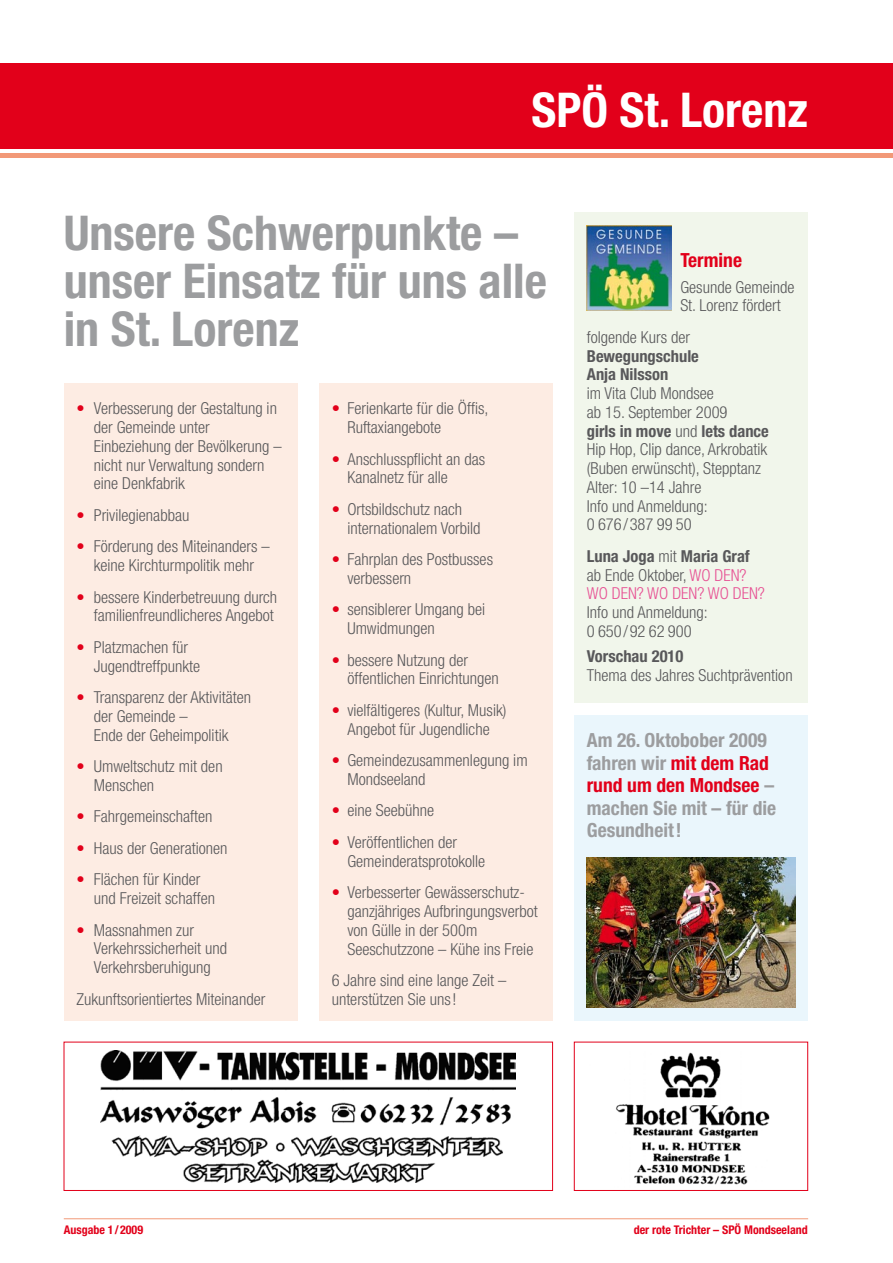
<style>
.page{position:relative;width:893px;height:1263px;background:#fff}
.page>*{position:absolute;margin:0;border:0;box-sizing:border-box;transform-origin:0 0}
.t1{font:700 condensed 48px/48px "Helvetica Neue";color:#9c9d9f}
.t2{font:700 condensed 48px "Helvetica Neue";color:#fff}
.t3{font:700 condensed 19.5px/22.5px "Helvetica Neue";color:#9c9d9f}
.t4{font:700 condensed 19.5px "Helvetica Neue";color:#e2001a}
.t5{font:300 condensed 16.5px/18.8px "Helvetica Neue";color:#58585a}
.t6{font:300 condensed 16.5px/18.8px "Helvetica Neue";color:#e75294}
.t7{font:700 condensed 16.5px/18.8px "Helvetica Neue";color:#58585a}
.t8{font:700 condensed 12px "Helvetica Neue";color:#e2001a}
.s1{color:#e2001a}
.s2{font-weight:700}
.s3{font-weight:700;color:#58585a}
.s4{color:#58585a}
</style>
<div class="page">
<div style="left:574px;top:715px;width:234px;height:305px;background:#eaf6fc"></div>
<div style="left:0;top:64px;width:893px;height:85px;background:#e2001a"></div>
<hr style="left:64px;top:1218px;width:744px;height:1px;background:#f29978">
<hr style="left:0;top:153px;width:893px;height:4px;background:#f29978">
<img style="left:101px;top:1050px;width:415px;height:132px">
<div style="left:64px;top:1042px;width:489px;height:149px;border:1px solid #e2001a"></div>
<img style="left:616px;top:1052px;width:154px;height:133px">
<div style="left:574px;top:1042px;width:234px;height:149px;border:1px solid #e2001a"></div>
<div style="left:574px;top:213px;width:234px;height:490px;background:#f1f6eb"></div>
<img style="left:587px;top:225px;width:85px;height:85px">
<div style="left:64px;top:383px;width:234px;height:637px;background:#fdece3"></div>
<div style="left:319px;top:383px;width:234px;height:637px;background:#fdece3"></div>
<img style="left:587px;top:857px;width:208px;height:151px">
<h1 class="t2" style="left:532px;top:80px;width:278px">SPÖ St. Lorenz</h1>
<h1 class="t1" style="left:64px;top:208px;width:485px">Unsere Schwerpunkte – unser Einsatz für uns alle in St. Lorenz</h1>
<p class="t5" style="left:94px;top:399px;width:190px;text-indent:-17px"><span class="s1">•</span> Verbesserung der Gestaltung in der Gemeinde unter<br>Einbeziehung der Bevölkerung – nicht nur Verwaltung sondern eine Denkfabrik</p>
<p class="t5" style="left:77px;top:505px;width:114px"><span class="s1">•</span> Privilegienabbau</p>
<p class="t5" style="left:77px;top:537px;width:195px;text-align:center"><span class="s1">•</span> Förderung des Miteinanders – keine Kirchturmpolitik mehr</p>
<p class="t5" style="left:77px;top:587px;width:202px;text-align:right"><span class="s1">•</span> bessere Kinderbetreuung durch familienfreundlicheres Angebot</p>
<p class="t5" style="left:94px;top:637px;width:108px;text-indent:-17px"><span class="s1">•</span> Platzmachen für<br>Jugendtreffpunkte</p>
<p class="t5" style="left:94px;top:688px;width:159px;text-indent:-17px"><span class="s1">•</span> Transparenz der Aktivitäten der Gemeinde –<br>Ende der Geheimpolitik</p>
<p class="t5" style="left:94px;top:757px;width:130px;text-indent:-17px"><span class="s1">•</span> Umweltschutz mit den<br>Menschen</p>
<p class="t5" style="left:77px;top:807px;width:138px"><span class="s1">•</span> Fahrgemeinschaften</p>
<p class="t5" style="left:77px;top:838px;width:153px"><span class="s1">•</span> Haus der Generationen</p>
<p class="t5" style="left:94px;top:870px;width:123px;text-indent:-17px"><span class="s1">•</span> Flächen für Kinder und Freizeit schaffen</p>
<p class="t5" style="left:94px;top:920px;width:135px;text-indent:-17px"><span class="s1">•</span> Massnahmen zur<br>Verkehrssicherheit und<br>Verkehrsberuhigung</p>
<p class="t5" style="left:77px;top:989px;width:190px">Zukunftsorientiertes Miteinander</p>
<p class="t5" style="left:347px;top:399px;width:143px;text-indent:-16px"><span class="s1">•</span> Ferienkarte für die Öffis,<br>Ruftaxiangebote</p>
<p class="t5" style="left:347px;top:449px;width:139px;text-indent:-16px"><span class="s1">•</span> Anschlusspflicht an das<br>Kanalnetz für alle</p>
<p class="t5" style="left:347px;top:500px;width:135px;text-indent:-16px"><span class="s1">•</span> Ortsbildschutz nach internationalem Vorbild</p>
<p class="t5" style="left:347px;top:550px;width:147px;text-indent:-16px"><span class="s1">•</span> Fahrplan des Postbusses verbessern</p>
<p class="t5" style="left:347px;top:600px;width:139px;text-indent:-16px"><span class="s1">•</span> sensiblerer Umgang bei<br>Umwidmungen</p>
<p class="t5" style="left:347px;top:650px;width:153px;text-indent:-16px"><span class="s1">•</span> bessere Nutzung der öffentlichen Einrichtungen</p>
<p class="t5" style="left:332px;top:701px;width:176px;text-align:center"><span class="s1">•</span> vielfältigeres (Kultur, Musik)<br>Angebot für Jugendliche</p>
<p class="t5" style="left:347px;top:751px;width:182px;text-indent:-16px"><span class="s1">•</span> Gemeindezusammenlegung im<br>Mondseeland</p>
<p class="t5" style="left:332px;top:801px;width:104px"><span class="s1">•</span> eine Seebühne</p>
<p class="t5" style="left:347px;top:833px;width:139px;text-indent:-16px"><span class="s1">•</span> Veröffentlichen der<br>Gemeinderatsprotokolle</p>
<p class="t5" style="left:347px;top:883px;width:192px;text-indent:-16px"><span class="s1">•</span> Verbesserter Gewässerschutz&shy;ganzjähriges Aufbringungsverbot von Gülle in der 500m<br>Seeschutzzone – Kühe ins Freie</p>
<p class="t5" style="left:332px;top:971px;width:176px">6 Jahre sind eine lange Zeit – unterstützen Sie uns!</p>
<p class="t4" style="left:680px;top:249px;width:63px">Termine</p>
<p class="t5" style="left:680px;top:277px;width:116px">Gesunde Gemeinde<br>St. Lorenz fördert</p>
<p class="t5" style="left:587px;top:327px;width:105px">folgende Kurs der</p>
<p class="t7" style="left:587px;top:346px;width:114px">Bewegungschule<br>Anja Nilsson</p>
<p class="t5" style="left:587px;top:384px;width:184px">im Vita Club Mondsee<br>ab 15. September 2009<br><span class="s2">girls in move</span> und <span class="s2">lets dance<br></span>Hip Hop, Clip dance, Arkrobatik (Buben erwünscht), Stepptanz<br>Alter: 10 –14 Jahre<br>Info und Anmeldung:<br>0 676/387 99 50</p>
<p class="t6" style="left:587px;top:546px;width:180px"><span class="s3">Luna Joga</span> <span class="s4">mit</span> <span class="s3">Maria Graf </span><span class="s4">ab Ende Oktober,</span> WO DEN?<br>WO DEN? WO DEN? WO DEN?</p>
<p class="t5" style="left:587px;top:603px;width:122px">Info und Anmeldung:<br>0 650/92 62 900</p>
<p class="t7" style="left:587px;top:646px;width:98px">Vorschau 2010</p>
<p class="t5" style="left:587px;top:665px;width:207px">Thema des Jahres Suchtprävention</p>
<p class="t3" style="left:587px;top:729px;width:191px">Am 26. Oktobober 2009 fahren wir <span class="s1">mit dem Rad rund um den Mondsee</span> – machen Sie mit – für die<br>Gesundheit!</p>
<p class="t8" style="left:64px;top:1222px;width:81px">Ausgabe 1/2009</p>
<p class="t8" style="left:634px;top:1222px;width:176px">der rote Trichter – SPÖ Mondseeland</p>
</div>
